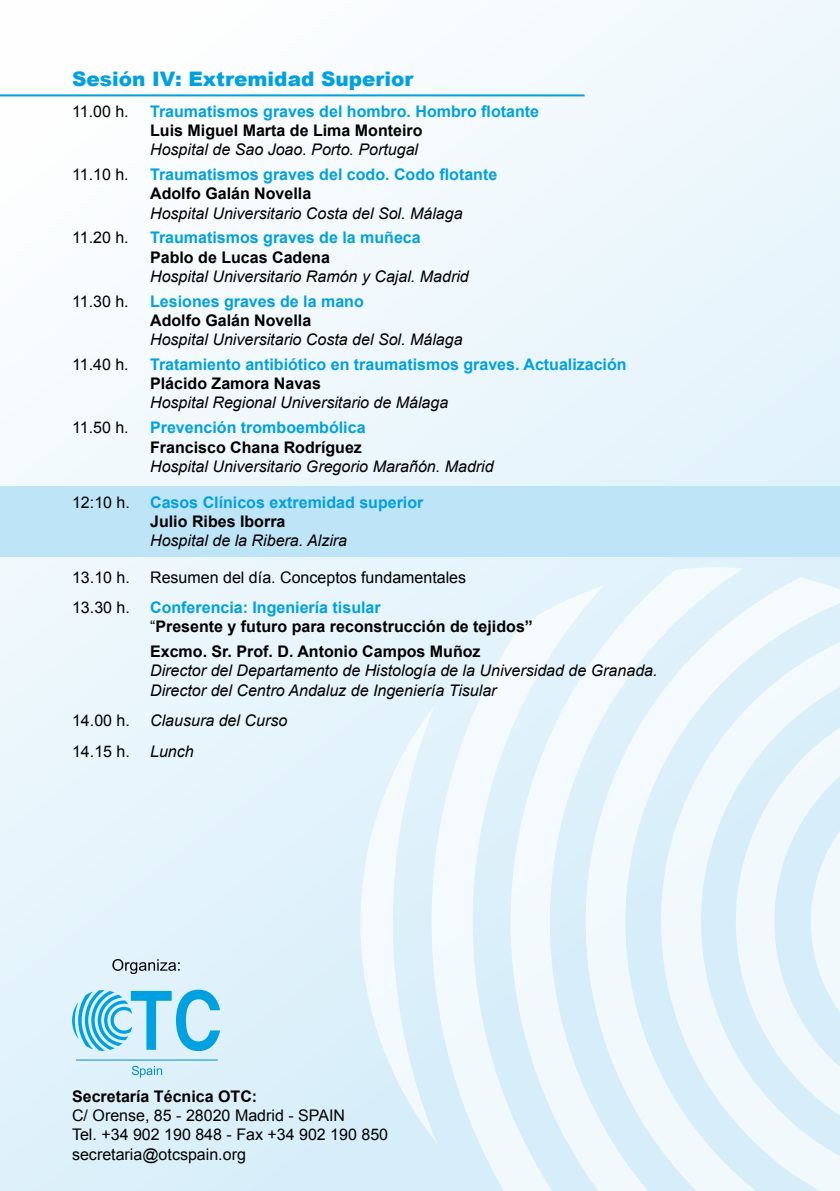
<style>
.page{position:relative;width:840px;height:1191px;background:#fff}
.page>*{position:absolute;margin:0;border:0;box-sizing:border-box;transform-origin:0 0}
.t1{font:900 20px "Arial";color:#00a0e1}
.t2{font:italic 16px/19.2px "Arial";color:#000}
.t3{font:700 16px/19.2px "Arial";color:#000}
.t4{font:700 16px "Arial";color:#00a0e1}
.t5{font:16px/19.2px "Arial";color:#000}
.s1{color:#00a0e1}
.s2{font-weight:400}
</style>
<div class="page">
<div style="left:0;top:0;width:839px;height:1191px;background:linear-gradient(to bottom,#f7fcfe,#daf0fa)"></div>
<svg style="left:360px;top:705px;width:71px;height:438px"></svg>
<svg style="left:431px;top:585px;width:79px;height:606px"></svg>
<svg style="left:510px;top:567px;width:237px;height:624px"></svg>
<svg style="left:585px;top:577px;width:254px;height:614px;fill:#f2f9fd"></svg>
<svg style="left:660px;top:620px;width:179px;height:571px;fill:#f2f9fd"></svg>
<svg style="left:735px;top:688px;width:104px;height:466px;fill:#f2f9fd"></svg>
<svg style="left:810px;top:763px;width:29px;height:316px"></svg>
<div style="left:0;top:486px;width:839px;height:71px;background:#bee4f7"></div>
<svg style="left:112px;top:959px;width:68px;height:15px"></svg>
<svg style="left:72px;top:989px;width:148px;height:62px;background:#8cd3f1"></svg>
<hr style="left:76px;top:1059px;width:142px;height:1px;background:#0091cc">
<svg style="left:132px;top:1065px;width:30px;height:12px"></svg>
<hr style="left:0;top:94px;width:584px;height:2px;background:#00a0e1">
<p class="t1" style="left:72px;top:65px;width:342px">Sesión IV: Extremidad Superior</p>
<p class="t5" style="left:72px;top:102px;width:58px">11.00 h.</p>
<p class="t4" style="left:150px;top:101px;width:390px">Traumatismos graves del hombro. Hombro flotante</p>
<p class="t3" style="left:150px;top:121px;width:274px">Luis Miguel Marta de Lima Monteiro</p>
<p class="t2" style="left:150px;top:140px;width:269px">Hospital de Sao Joao. Porto. Portugal</p>
<p class="t5" style="left:72px;top:165px;width:58px">11.10 h.</p>
<p class="t4" style="left:150px;top:164px;width:348px">Traumatismos graves del codo. Codo flotante</p>
<p class="t3" style="left:150px;top:185px;width:162px">Adolfo Galán Novella</p>
<p class="t2" style="left:150px;top:204px;width:314px">Hospital Universitario Costa del Sol. Málaga</p>
<p class="t5" style="left:72px;top:228px;width:58px">11.20 h.</p>
<p class="t4" style="left:150px;top:227px;width:272px">Traumatismos graves de la muñeca</p>
<p class="t3" style="left:150px;top:248px;width:181px">Pablo de Lucas Cadena</p>
<p class="t2" style="left:150px;top:267px;width:320px">Hospital Universitario Ramón y Cajal. Madrid</p>
<p class="t5" style="left:72px;top:292px;width:58px">11.30 h.</p>
<p class="t4" style="left:150px;top:290px;width:215px">Lesiones graves de la mano</p>
<p class="t3" style="left:150px;top:311px;width:162px">Adolfo Galán Novella</p>
<p class="t2" style="left:150px;top:330px;width:314px">Hospital Universitario Costa del Sol. Málaga</p>
<p class="t5" style="left:72px;top:355px;width:58px">11.40 h.</p>
<p class="t4" style="left:150px;top:354px;width:477px">Tratamiento antibiótico en traumatismos graves. Actualización</p>
<p class="t3" style="left:150px;top:374px;width:172px">Plácido Zamora Navas</p>
<p class="t2" style="left:150px;top:393px;width:299px">Hospital Regional Universitario de Málaga</p>
<p class="t5" style="left:72px;top:418px;width:58px">11.50 h.</p>
<p class="t4" style="left:150px;top:417px;width:217px">Prevención tromboembólica</p>
<p class="t3" style="left:150px;top:438px;width:213px">Francisco Chana Rodríguez</p>
<p class="t2" style="left:150px;top:457px;width:345px">Hospital Universitario Gregorio Marañón. Madrid</p>
<p class="t5" style="left:72px;top:493px;width:59px">12:10 h.</p>
<p class="t4" style="left:150px;top:491px;width:274px">Casos Clínicos extremidad superior</p>
<p class="t3" style="left:150px;top:512px;width:137px">Julio Ribes Iborra</p>
<p class="t2" style="left:150px;top:531px;width:198px">Hospital de la Ribera. Alzira</p>
<p class="t5" style="left:72px;top:567px;width:59px">13.10 h.</p>
<p class="t5" style="left:150px;top:567px;width:317px">Resumen del día. Conceptos fundamentales</p>
<p class="t5" style="left:72px;top:598px;width:59px">13.30 h.</p>
<p class="t3" style="left:150px;top:598px;width:384px"><span class="s1">Conferencia: Ingeniería tisular<br></span><span class="s2">“</span>Presente y futuro para reconstrucción de tejidos”</p>
<p class="t3" style="left:150px;top:642px;width:332px">Excmo. Sr. Prof. D. Antonio Campos Muñoz</p>
<p class="t2" style="left:150px;top:661px;width:508px">Director del Departamento de Histología de la Universidad de Granada.<br>Director del Centro Andaluz de Ingeniería Tisular</p>
<p class="t5" style="left:72px;top:711px;width:59px">14.00 h.</p>
<p class="t2" style="left:150px;top:711px;width:138px">Clausura del Curso</p>
<p class="t5" style="left:72px;top:741px;width:59px">14.15 h.</p>
<p class="t2" style="left:150px;top:742px;width:45px">Lunch</p>
<p class="t3" style="left:72px;top:1087px;width:186px">Secretaría Técnica OTC:</p>
<p class="t5" style="left:72px;top:1106px;width:317px">C/ Orense, 85 - 28020 Madrid - SPAIN<br>Tel. +34 902 190 848 - Fax +34 902 190 850 secretaria@otcspain.org</p>
</div>
